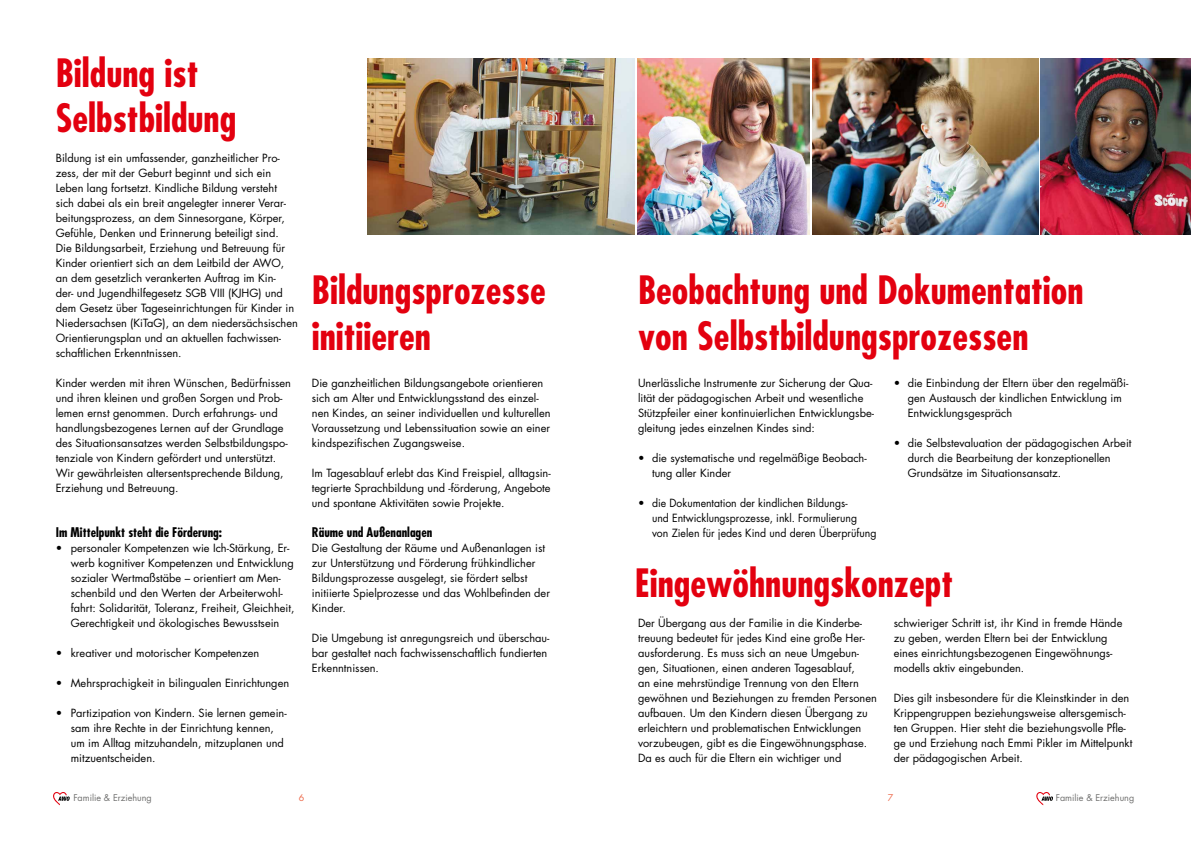
<style>
.page{position:relative;width:1191px;height:842px;background:#fff}
.page>*{position:absolute;margin:0;border:0;box-sizing:border-box;transform-origin:0 0}
.t1{font:700 condensed 38px/45.6px "Futura";color:#e3000f}
.t2{font:700 condensed 13px "Futura";color:#000}
.t3{font:11px/15px "Futura";color:#000}
.t4{font:9px "Futura";color:#6f6f6e}
.t5{font:9px "Futura";color:#ed694a}
</style>
<div class="page">
<svg style="left:53px;top:792px;width:17px;height:13px"></svg>
<svg style="left:1036px;top:792px;width:17px;height:13px"></svg>
<img style="left:813px;top:58px;width:225px;height:177px">
<img style="left:637px;top:58px;width:173px;height:177px">
<img style="left:367px;top:58px;width:268px;height:177px">
<img style="left:1041px;top:58px;width:150px;height:177px">
<h1 class="t1" style="left:56px;top:50px;width:182px">Bildung ist<br>Selbstbildung</h1>
<p class="t3" style="left:56px;top:150px;width:244px">Bildung ist ein umfassender, ganzheitlicher Pro&shy;zess, der mit der Geburt beginnt und sich ein Leben lang fortsetzt. Kindliche Bildung versteht sich dabei als ein breit angelegter innerer Verar&shy;beitungsprozess, an dem Sinnesorgane, Körper, Gefühle, Denken und Erinnerung beteiligt sind.<br>Die Bildungsarbeit, Erziehung und Betreuung für Kinder orientiert sich an dem Leitbild der AWO, an dem gesetzlich verankerten Auftrag im Kin-<br>der- und Jugendhilfegesetz SGB VIII (KJHG) und dem Gesetz über Tageseinrichtungen für Kinder in Niedersachsen (KiTaG), an dem niedersächsischen Orientierungsplan und an aktuellen fachwissen&shy;schaftlichen Erkenntnissen.</p>
<p class="t3" style="left:56px;top:375px;width:237px">Kinder werden mit ihren Wünschen, Bedürfnissen und ihren kleinen und großen Sorgen und Prob&shy;lemen ernst genommen. Durch erfahrungs- und handlungsbezogenes Lernen auf der Grundlage des Situationsansatzes werden Selbstbildungspo&shy;tenziale von Kindern gefördert und unterstützt.<br>Wir gewährleisten altersentsprechende Bildung, Erziehung und Betreuung.</p>
<p class="t2" style="left:56px;top:524px;width:168px">Im Mittelpunkt steht die Förderung:</p>
<p class="t3" style="left:71px;top:540px;width:225px;text-indent:-15px">• personaler Kompetenzen wie Ich-Stärkung, Er&shy;werb kognitiver Kompetenzen und Entwicklung sozialer Wertmaßstäbe – orientiert am Men&shy;schenbild und den Werten der Arbeiterwohl&shy;fahrt: Solidarität, Toleranz, Freiheit, Gleichheit, Gerechtigkeit und ökologisches Bewusstsein</p>
<p class="t3" style="left:56px;top:645px;width:205px">• kreativer und motorischer Kompetenzen</p>
<p class="t3" style="left:56px;top:675px;width:235px">• Mehrsprachigkeit in bilingualen Einrichtungen</p>
<p class="t3" style="left:71px;top:705px;width:217px;text-indent:-15px">• Partizipation von Kindern. Sie lernen gemein&shy;sam ihre Rechte in der Einrichtung kennen, um im Alltag mitzuhandeln, mitzuplanen und mitzuentscheiden.</p>
<h1 class="t1" style="left:312px;top:267px;width:235px">Bildungsprozesse initiieren</h1>
<p class="t3" style="left:312px;top:375px;width:240px">Die ganzheitlichen Bildungsangebote orientieren sich am Alter und Entwicklungsstand des einzel&shy;nen Kindes, an seiner individuellen und kulturellen Voraussetzung und Lebenssituation sowie an einer kindspezifischen Zugangsweise.</p>
<p class="t3" style="left:312px;top:465px;width:240px;text-align:justify">Im Tagesablauf erlebt das Kind Freispiel, alltagsin&shy;tegrierte Sprachbildung und -förderung, Angebote und spontane Aktivitäten sowie Projekte.</p>
<p class="t2" style="left:312px;top:524px;width:122px">Räume und Außenanlagen</p>
<p class="t3" style="left:312px;top:540px;width:240px">Die Gestaltung der Räume und Außenanlagen ist zur Unterstützung und Förderung frühkindlicher Bildungsprozesse ausgelegt, sie fördert selbst initiierte Spielprozesse und das Wohlbefinden der Kinder.</p>
<p class="t3" style="left:312px;top:630px;width:239px">Die Umgebung ist anregungsreich und überschau&shy;bar gestaltet nach fachwissenschaftlich fundierten<br>Erkenntnissen.</p>
<h1 class="t1" style="left:638px;top:267px;width:447px">Beobachtung und Dokumentation von Selbstbildungsprozessen</h1>
<p class="t3" style="left:907px;top:375px;width:222px;text-indent:-14px">• die Einbindung der Eltern über den regelmäßi&shy;gen Austausch der kindlichen Entwicklung im<br>Entwicklungsgespräch</p>
<p class="t3" style="left:907px;top:435px;width:225px;text-indent:-14px">• die Selbstevaluation der pädagogischen Arbeit durch die Bearbeitung der konzeptionellen<br>Grundsätze im Situationsansatz.</p>
<p class="t3" style="left:638px;top:375px;width:237px">Unerlässliche Instrumente zur Sicherung der Qua&shy;lität der pädagogischen Arbeit und wesentliche Stützpfeiler einer kontinuierlichen Entwicklungsbe&shy;gleitung jedes einzelnen Kindes sind:</p>
<p class="t3" style="left:652px;top:450px;width:216px;text-indent:-14px">• die systematische und regelmäßige Beobach&shy;tung aller Kinder</p>
<p class="t3" style="left:652px;top:495px;width:226px;text-indent:-14px">• die Dokumentation der kindlichen Bildungs-<br>und Entwicklungsprozesse, inkl. Formulierung<br>von Zielen für jedes Kind und deren Überprüfung</p>
<h1 class="t1" style="left:635px;top:560px;width:320px">Eingewöhnungskonzept</h1>
<p class="t3" style="left:893px;top:615px;width:230px">schwieriger Schritt ist, ihr Kind in fremde Hände zu geben, werden Eltern bei der Entwicklung eines einrichtungsbezogenen Eingewöhnungs&shy;modells aktiv eingebunden.</p>
<p class="t3" style="left:893px;top:690px;width:240px">Dies gilt insbesondere für die Kleinstkinder in den Krippengruppen beziehungsweise altersgemisch&shy;ten Gruppen. Hier steht die beziehungsvolle Pfle&shy;ge und Erziehung nach Emmi Pikler im Mittelpunkt der pädagogischen Arbeit.</p>
<p class="t3" style="left:638px;top:615px;width:240px">Der Übergang aus der Familie in die Kinderbe&shy;treuung bedeutet für jedes Kind eine große Her&shy;ausforderung. Es muss sich an neue Umgebun&shy;gen, Situationen, einen anderen Tagesablauf,<br>an eine mehrstündige Trennung von den Eltern gewöhnen und Beziehungen zu fremden Personen aufbauen. Um den Kindern diesen Übergang zu erleichtern und problematischen Entwicklungen vorzubeugen, gibt es die Eingewöhnungsphase.<br>Da es auch für die Eltern ein wichtiger und</p>
<p class="t4" style="left:73px;top:792px;width:80px">Familie &amp; Erziehung</p>
<p class="t5" style="left:299px;top:792px;width:7px">6</p>
<p class="t5" style="left:887px;top:792px;width:7px">7</p>
<p class="t4" style="left:1055px;top:792px;width:80px">Familie &amp; Erziehung</p>
</div>
